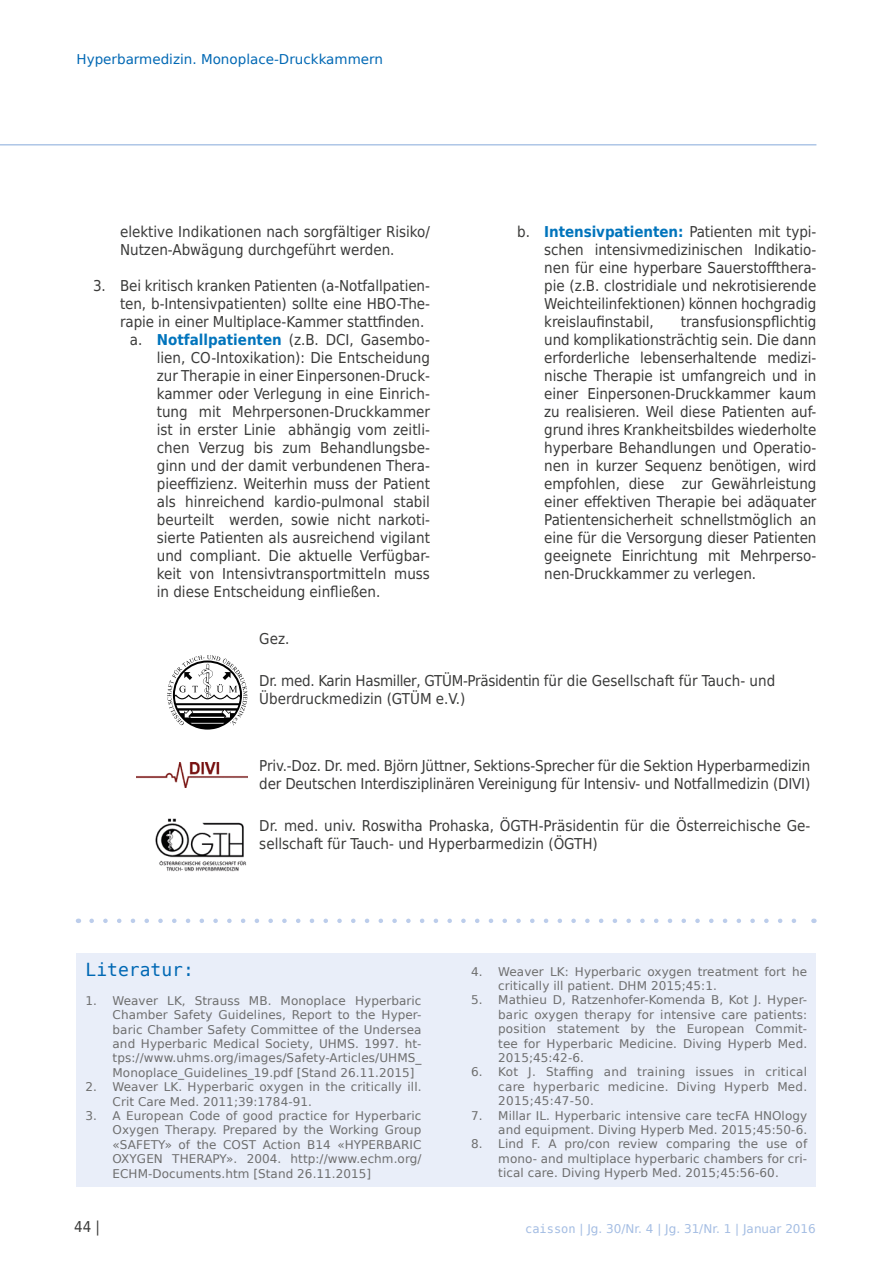
<style>
.page{position:relative;width:893px;height:1263px;background:#fff}
.page>*{position:absolute;margin:0;border:0;box-sizing:border-box;transform-origin:0 0}
.t1{font:18px "DejaVu Sans Mono";color:#0068b4}
.t2{font:15px/18px "DejaVu Sans Condensed";letter-spacing:-.005em;color:#3a3a39}
.t3{font:13.5px "DejaVu Sans";color:#0068b4}
.t4{font:12px/14.4px "DejaVu Sans";letter-spacing:.005em;color:#6e6e6e;text-align:justify}
.t5{font:12px "DejaVu Sans";color:#a4bde3}
.s1{font-weight:700;color:#0074bc}
.s2{font-family:"DejaVu Sans Mono"}
</style>
<div class="page">
<hr style="left:0;top:144px;width:816px;height:2px;background:#8aaddc">
<div style="left:76px;top:952px;width:740px;height:234px;background:#e9eef9"></div>
<svg style="left:167px;top:655px;width:80px;height:75px"></svg>
<img style="left:137px;top:762px;width:110px;height:25px">
<img style="left:155px;top:818px;width:92px;height:54px">
<svg style="left:92px;top:918px;width:704px;height:5px"></svg>
<p class="t3" style="left:77px;top:48px;width:308px">Hyperbarmedizin. Monoplace-Druckkammern</p>
<p class="t2" style="left:120px;top:222px;width:311px">elektive Indikationen nach sorgfältiger Risiko/<br>Nutzen-Abwägung durchgeführt werden.</p>
<p class="t2" style="left:120px;top:276px;width:311px;text-align:justify;text-indent:-27px">3. Bei kritisch kranken Patienten (a-Notfallpatien&shy;ten, b-Intensivpatienten) sollte eine HBO-The&shy;rapie in einer Multiplace-Kammer stattfinden.</p>
<p class="t2" style="left:157px;top:330px;width:275px;text-align:justify;text-indent:-27px">a. <span class="s1">Notfallpatienten</span> (z.B. DCI, Gasembo&shy;lien, CO-Intoxikation): Die Entscheidung zur Therapie in einer Einpersonen-Druck&shy;kammer oder Verlegung in eine Einrich&shy;tung mit Mehrpersonen-Druckkammer ist in erster Linie abhängig vom zeitli&shy;chen Verzug bis zum Behandlungsbe&shy;ginn und der damit verbundenen Thera&shy;pieeffizienz. Weiterhin muss der Patient als hinreichend kardio-pulmonal stabil beurteilt werden, sowie nicht narkoti&shy;sierte Patienten als ausreichend vigilant und compliant. Die aktuelle Verfügbar&shy;keit von Intensivtransportmitteln muss in diese Entscheidung einfließen.</p>
<p class="t2" style="left:544px;top:222px;width:274px;text-align:justify;text-indent:-27px">b. <span class="s1">Intensivpatienten:</span> Patienten mit typi&shy;schen intensivmedizinischen Indikatio&shy;nen für eine hyperbare Sauerstoffthera&shy;pie (z.B. clostridiale und nekrotisierende Weichteilinfektionen) können hochgradig kreislaufinstabil,</p>
<p class="t2" style="left:544px;top:312px;width:274px;text-align:justify;text-indent:137px">transfusionspflichtig und komplikationsträchtig sein. Die dann erforderliche lebenserhaltende medizi&shy;nische Therapie ist umfangreich und in einer Einpersonen-Druckkammer kaum zu realisieren. Weil diese Patienten auf&shy;grund ihres Krankheitsbildes wiederholte hyperbare Behandlungen und Operatio&shy;nen in kurzer Sequenz benötigen, wird empfohlen, diese zur Gewährleistung einer effektiven Therapie bei adäquater Patientensicherheit schnellstmöglich an eine für die Versorgung dieser Patienten geeignete Einrichtung mit Mehrperso&shy;nen-Druckkammer zu verlegen.</p>
<p class="t2" style="left:259px;top:629px;width:32px">Gez.</p>
<p class="t2" style="left:259px;top:672px;width:517px">Dr. med. Karin Hasmiller, GTÜM-Präsidentin für die Gesellschaft für Tauch- und<br>Überdruckmedizin (GTÜM e.V.)</p>
<p class="t2" style="left:259px;top:756px;width:553px">Priv.-Doz. Dr. med. Björn Jüttner, Sektions-Sprecher für die Sektion Hyperbarmedizin der Deutschen Interdisziplinären Vereinigung für Intensiv- und Notfallmedizin (DIVI)</p>
<p class="t2" style="left:259px;top:816px;width:553px">Dr. med. univ. Roswitha Prohaska, ÖGTH-Präsidentin für die Österreichische Ge&shy;sellschaft für Tauch- und Hyperbarmedizin (ÖGTH)</p>
<p class="t1" style="left:86px;top:957px;width:110px">Literatur:</p>
<p class="t4" style="left:113px;top:993px;width:311px;text-indent:-27px">1. Weaver LK, Strauss MB. Monoplace Hyperbaric Chamber Safety Guidelines, Report to the Hyper&shy;baric Chamber Safety Committee of the Undersea and Hyperbaric Medical Society, UHMS. 1997. ht&shy;tps://www.uhms.org/images/Safety-Articles/UHMS_ Monoplace_Guidelines_19.pdf [Stand 26.11.2015]</p>
<p class="t4" style="left:113px;top:1079px;width:310px;text-indent:-27px">2. Weaver LK. Hyperbaric oxygen in the critically ill.<br>Crit Care Med. 2011;39:1784-91.</p>
<p class="t4" style="left:113px;top:1108px;width:310px;text-indent:-27px">3. A European Code of good practice for Hyperbaric Oxygen Therapy. Prepared by the Working Group «SAFETY» of the COST Action B14 «HYPERBARIC OXYGEN THERAPY». 2004. http://www.echm.org/ ECHM-Documents.htm [Stand 26.11.2015]</p>
<p class="t4" style="left:498px;top:964px;width:310px;text-indent:-27px">4. Weaver LK: Hyperbaric oxygen treatment fort he critically ill patient. DHM 2015;45:1.</p>
<p class="t4" style="left:498px;top:992px;width:310px;text-indent:-27px">5. Mathieu D, Ratzenhofer-Komenda B, Kot J. Hyper&shy;baric oxygen therapy for intensive care patients: position statement by the European Commit&shy;tee for Hyperbaric Medicine. Diving Hyperb Med.<br>2015;45:42-6.</p>
<p class="t4" style="left:498px;top:1064px;width:310px;text-indent:-27px">6. Kot J. Staffing and training issues in critical care hyperbaric medicine. Diving Hyperb Med.<br>2015;45:47-50.</p>
<p class="t4" style="left:471px;top:1108px;width:337px;text-align:right">7. Millar IL. Hyperbaric intensive care tecFA HNOlogy and equipment. Diving Hyperb Med. 2015;45:50-6.</p>
<p class="t4" style="left:498px;top:1136px;width:310px;text-indent:-27px">8. Lind F. A pro/con review comparing the use of mono- and multiplace hyperbaric chambers for cri&shy;tical care. Diving Hyperb Med. 2015;45:56-60.</p>
<p class="t2" style="left:74px;top:1217px;width:27px">44 |</p>
<p class="t5" style="left:525px;top:1218px;width:292px"><span class="s2">caisson</span> | Jg. 30/Nr. 4 | Jg. 31/Nr. 1 | Januar 2016</p>
</div>
